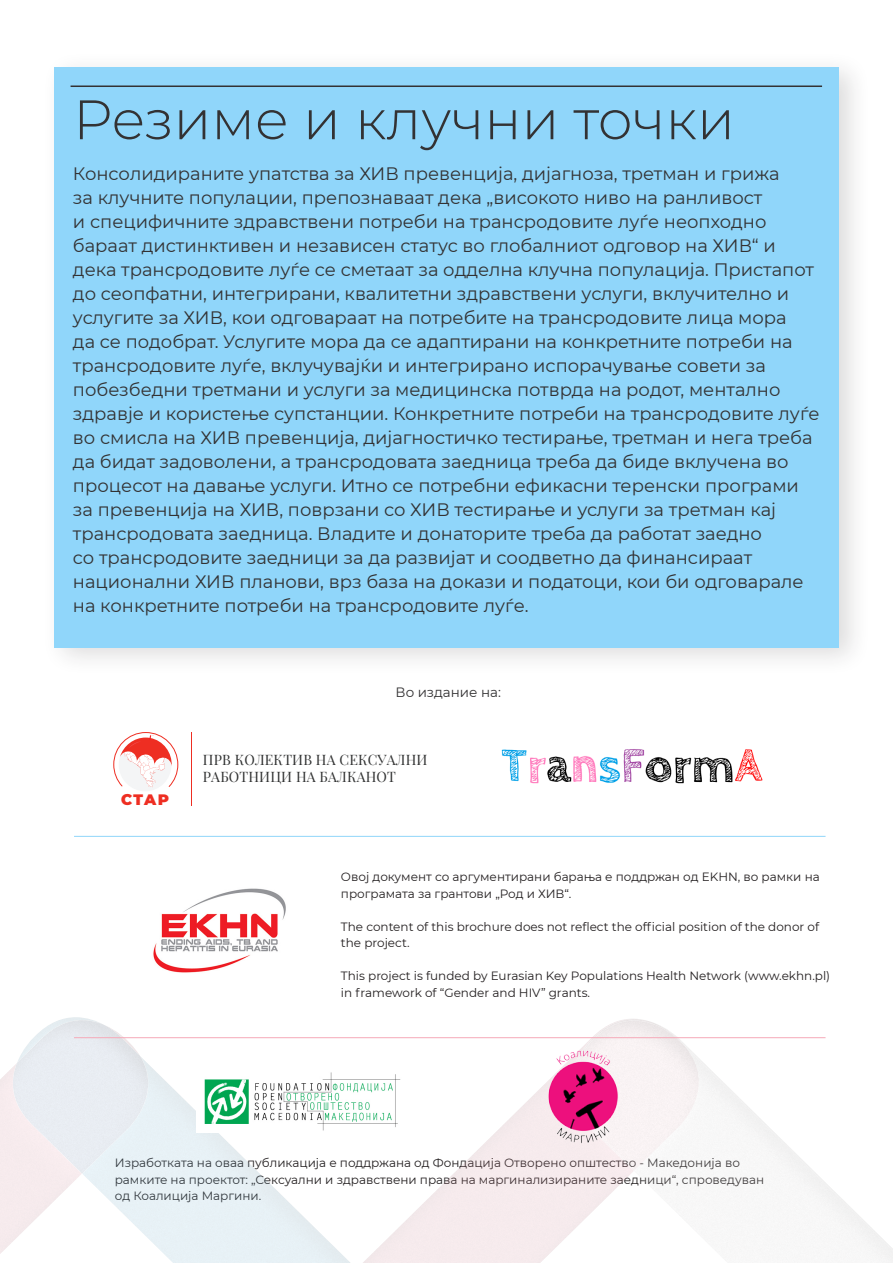
<style>
.page{position:relative;width:893px;height:1263px;background:#fff}
.page>*{position:absolute;margin:0;border:0;box-sizing:border-box;transform-origin:0 0}
.naslov{font:300 55.5px "Montserrat";color:#333233}
.paragraph{font:18px/24px "Montserrat";color:#333233}
.t1{font:900 15.15px "Montserrat";color:#ee2e22}
.t2{font:14.1px/17px "Playfair Display";letter-spacing:.01em;color:#313232}
.t3{font:13.5px "Montserrat";color:#333233}
.t4{font:12px/16.5px "Montserrat";color:#231f20}
</style>
<div class="page">
<div style="left:40px;top:50px;width:831px;height:627px;background:#231f20;opacity:.16"></div>
<div style="left:55px;top:68px;width:784px;height:580px;background:#90d6fa"></div>
<div style="left:0;top:992px;width:893px;height:271px;background:#231f20;opacity:.41"></div>
<hr style="left:71px;top:86px;width:751px;height:1px;background:#333233">
<img style="left:501px;top:749px;width:262px;height:35px">
<hr style="left:191px;top:732px;width:1px;height:73px;background:#ee2e22">
<svg style="left:113px;top:732px;width:66px;height:56px"></svg>
<img style="left:142px;top:888px;width:157px;height:121px">
<img style="left:197px;top:1069px;width:210px;height:63px">
<hr style="left:74px;top:836px;width:751px;height:1px;background:#90d6fa">
<hr style="left:74px;top:1037px;width:751px;height:1px;background:#f5a9b8">
<img style="left:531px;top:1043px;width:105px;height:105px">
<p class="naslov" style="left:73px;top:82px;width:663px">Резиме и клучни точки</p>
<p class="paragraph" style="left:73px;top:161px;width:748px">Консолидираните упатства за ХИВ превенција, дијагноза, третман и грижа<br>за клучните популации, препознаваат дека „високото ниво на ранливост<br>и специфичните здравствени потреби на трансродовите луѓе неопходно бараат дистинктивен и независен статус во глобалниот одговор на ХИВ“ и дека трансродовите луѓе се сметаат за одделна клучна популација. Пристапот до сеопфатни, интегрирани, квалитетни здравствени услуги, вклучително и услугите за ХИВ, кои одговараат на потребите на трансродовите лица мора<br>да се подобрат. Услугите мора да се адаптирани на конкретните потреби на трансродовите луѓе, вклучувајќи и интегрирано испорачување совети за побезбедни третмани и услуги за медицинска потврда на родот, ментално здравје и користење супстанции. Конкретните потреби на трансродовите луѓе во смисла на ХИВ превенција, дијагностичко тестирање, третман и нега треба да бидат задоволени, а трансродовата заедница треба да биде вклучена во процесот на давање услуги. Итно се потребни ефикасни теренски програми за превенција на ХИВ, поврзани со ХИВ тестирање и услуги за третман кај трансродовата заедница. Владите и донаторите треба да работат заедно<br>со трансродовите заедници за да развијат и соодветно да финансираат национални ХИВ планови, врз база на докази и податоци, кои би одговарале на конкретните потреби на трансродовите луѓе.</p>
<p class="t3" style="left:396px;top:683px;width:107px">Во издание на:</p>
<p class="t1" style="left:121px;top:788px;width:49px">СТАР</p>
<p class="t2" style="left:203px;top:750px;width:226px">ПРВ КОЛЕКТИВ НА СЕКСУАЛНИ<br>РАБОТНИЦИ НА БАЛКАНОТ</p>
<p class="t4" style="left:341px;top:868px;width:480px">Овој документ со аргументирани барања е поддржан од EKHN, во рамки на програмата за грантови „Род и ХИВ“.</p>
<p class="t4" style="left:341px;top:918px;width:480px">The content of this brochure does not reflect the official position of the donor of the project.</p>
<p class="t4" style="left:341px;top:967px;width:491px">This project is funded by Eurasian Key Populations Health Network (www.ekhn.pl) in framework of “Gender and HIV” grants.</p>
<p class="t4" style="left:115px;top:1154px;width:651px">Изработката на оваа публикација е поддржана од Фондација Отворено општество - Македонија во рамките на проектот: „Сексуални и здравствени права на маргинализираните заедници“, спроведуван од Коалиција Маргини.</p>
</div>
